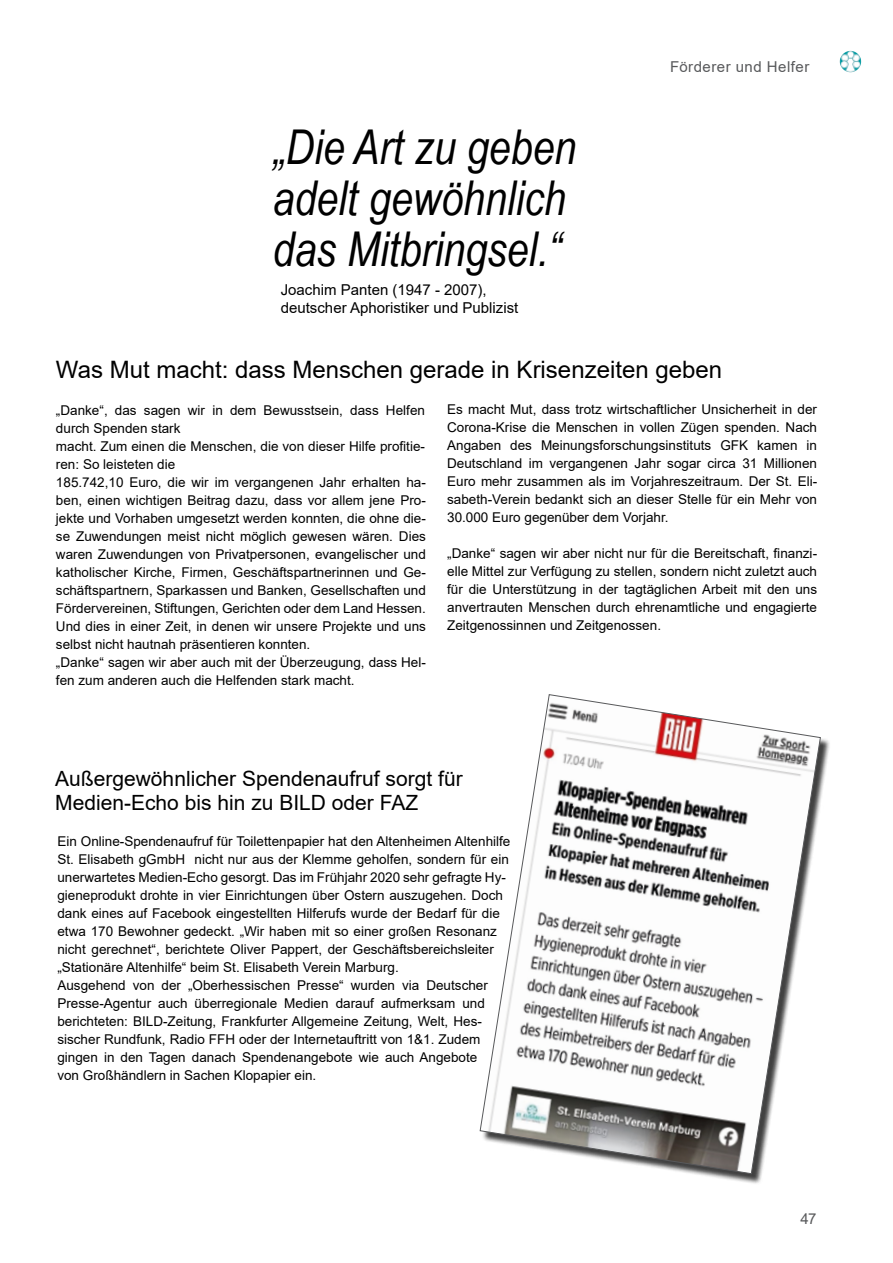
<style>
.page{position:relative;width:893px;height:1263px;background:#fff}
.page>*{position:absolute;margin:0;border:0;box-sizing:border-box;transform-origin:0 0}
.t1{font:italic 48px/51px "Arial Narrow";color:#000}
.t2{font:24px "Arial";color:#000}
.t3{font:21px/24px "Arial";color:#000}
.t4{font:15px/18px "Arial";color:#000}
.t5{font:15px "Arial";letter-spacing:.035em;color:#58595b}
.t6{font:13.5px/18px "Arial";color:#000}
</style>
<div class="page">
<div style="left:482px;top:696px;width:349px;height:488px;background:#000;opacity:.75"></div>
<svg style="left:479px;top:694px;width:342px;height:480px"></svg>
<img style="left:840px;top:51px;width:9px;height:21px">
<h1 class="t1" style="left:273px;top:120px;width:305px">„Die Art zu geben adelt gewöhnlich das Mitbringsel.“</h1>
<p class="t4" style="left:281px;top:281px;width:239px">Joachim Panten (1947 - 2007), deutscher Aphoristiker und Publizist</p>
<p class="t5" style="left:670px;top:56px;width:141px">Förderer und Helfer</p>
<h2 class="t2" style="left:56px;top:353px;width:668px">Was Mut macht: dass Menschen gerade in Krisenzeiten geben</h2>
<p class="t6" style="left:56px;top:401px;width:371px">„Danke“, das sagen wir in dem Bewusstsein, dass Helfen durch Spenden stark<br>macht. Zum einen die Menschen, die von dieser Hilfe profitie&shy;ren: So leisteten die<br>185.742,10 Euro, die wir im vergangenen Jahr erhalten ha&shy;ben, einen wichtigen Beitrag dazu, dass vor allem jene Pro&shy;jekte und Vorhaben umgesetzt werden konnten, die ohne die&shy;se Zuwendungen meist nicht möglich gewesen wären. Dies waren Zuwendungen von Privatpersonen, evangelischer und katholischer Kirche, Firmen, Geschäftspartnerinnen und Ge&shy;schäftspartnern, Sparkassen und Banken, Gesellschaften und Fördervereinen, Stiftungen, Gerichten oder dem Land Hessen.<br>Und dies in einer Zeit, in denen wir unsere Projekte und uns selbst nicht hautnah präsentieren konnten.<br>„Danke“ sagen wir aber auch mit der Überzeugung, dass Hel&shy;fen zum anderen auch die Helfenden stark macht.</p>
<p class="t6" style="left:447px;top:400px;width:371px;text-align:justify">Es macht Mut, dass trotz wirtschaftlicher Unsicherheit in der Corona-Krise die Menschen in vollen Zügen spenden. Nach Angaben des Meinungsforschungsinstituts GFK kamen in Deutschland im vergangenen Jahr sogar circa 31 Millionen Euro mehr zusammen als im Vorjahreszeitraum. Der St. Eli&shy;sabeth-Verein bedankt sich an dieser Stelle für ein Mehr von 30.000 Euro gegenüber dem Vorjahr.</p>
<p class="t6" style="left:447px;top:544px;width:371px;text-align:justify">„Danke“ sagen wir aber nicht nur für die Bereitschaft, finanzi&shy;elle Mittel zur Verfügung zu stellen, sondern nicht zuletzt auch für die Unterstützung in der tagtäglichen Arbeit mit den uns anvertrauten Menschen durch ehrenamtliche und engagierte Zeitgenossinnen und Zeitgenossen.</p>
<h3 class="t3" style="left:55px;top:767px;width:409px">Außergewöhnlicher Spendenaufruf sorgt für<br>Medien-Echo bis hin zu BILD oder FAZ</h3>
<p class="t6" style="left:57px;top:833px;width:454px">Ein Online-Spendenaufruf für Toilettenpapier hat den Altenheimen Altenhilfe St. Elisabeth gGmbH nicht nur aus der Klemme geholfen, sondern für ein unerwartetes Medien-Echo gesorgt. Das im Frühjahr 2020 sehr gefragte Hy&shy;gieneprodukt drohte in vier Einrichtungen über Ostern auszugehen. Doch dank eines auf Facebook eingestellten Hilferufs wurde der Bedarf für die etwa 170 Bewohner gedeckt. „Wir haben mit so einer großen Resonanz nicht gerechnet“, berichtete Oliver Pappert, der Geschäftsbereichsleiter „Stationäre Altenhilfe“ beim St. Elisabeth Verein Marburg.<br>Ausgehend von der „Oberhessischen Presse“ wurden via Deutscher Presse-Agentur auch überregionale Medien darauf aufmerksam und berichteten: BILD-Zeitung, Frankfurter Allgemeine Zeitung, Welt, Hes&shy;sischer Rundfunk, Radio FFH oder der Internetauftritt von 1&amp;1. Zudem gingen in den Tagen danach Spendenangebote wie auch Angebote<br>von Großhändlern in Sachen Klopapier ein.</p>
<p class="t5" style="left:800px;top:1208px;width:18px">47</p>
</div>
